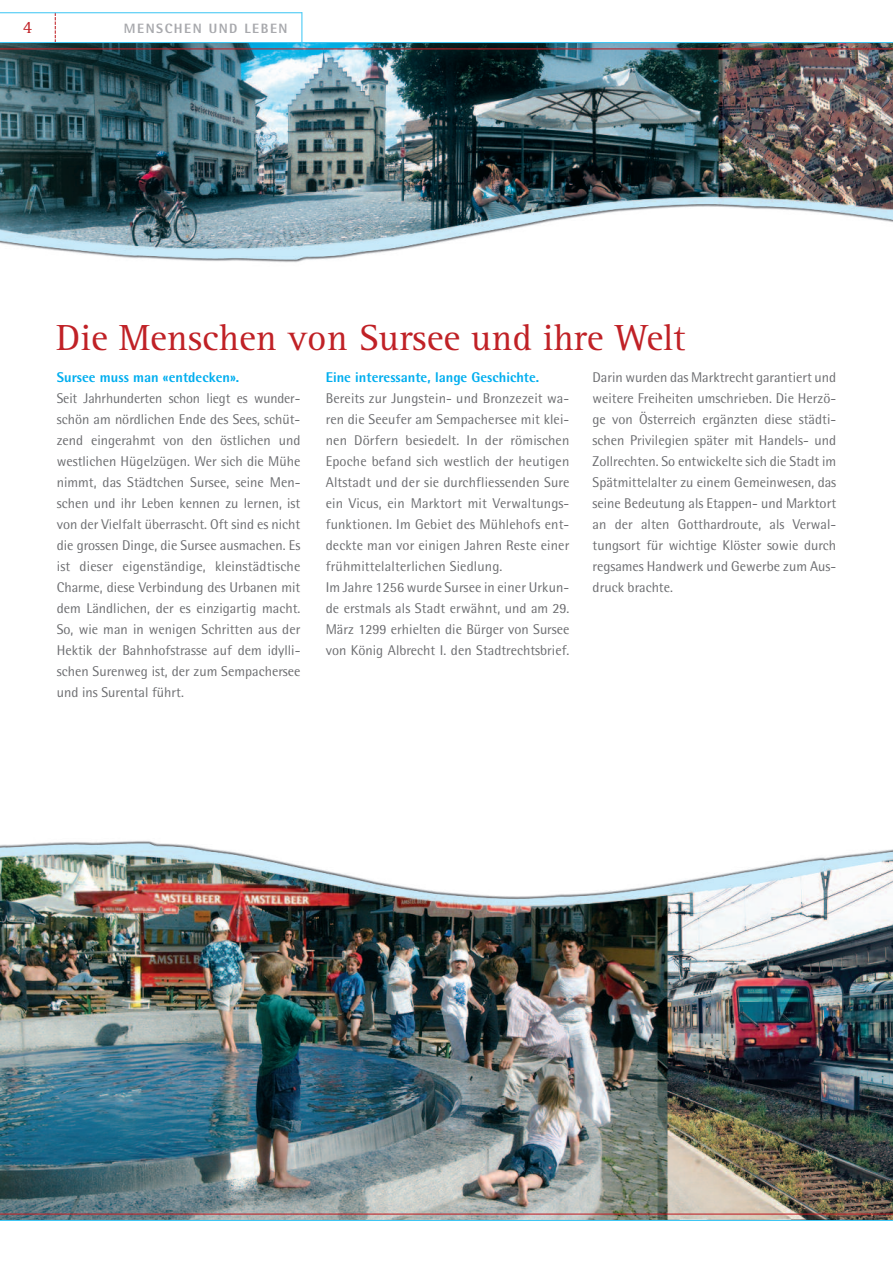
<style>
.page{position:relative;width:893px;height:1263px;background:#fff}
.page>*{position:absolute;margin:0;border:0;box-sizing:border-box;transform-origin:0 0}
.t1{font:37.5px "AT Rotis Serif";color:#c02126}
.t2{font:18px "AT Rotis Serif";color:#c02126}
.t3{font:14.1px/21px "Rotis Semi Sans";letter-spacing:.01em;color:#6c6d70;text-align:justify}
.t4{font:800 14.1px "Rotis Semi Sans";color:#00aeef}
.t5{font:800 13.5px "Rotis Semi Sans";letter-spacing:.11em;color:#a8a9ad}
</style>
<div class="page">
<img style="left:0;top:43px;width:893px;height:1177px">
<svg style="left:55px;top:13px;width:1px;height:29px"></svg>
<hr style="left:301px;top:12px;width:1px;height:37px;background:#40c7f4">
<hr style="left:0;top:48px;width:893px;height:1px;background:#c02126">
<hr style="left:0;top:42px;width:893px;height:1px;background:#40c7f4">
<hr style="left:0;top:12px;width:302px;height:1px;background:#40c7f4">
<hr style="left:0;top:1220px;width:893px;height:1px;background:#40c7f4">
<hr style="left:0;top:1213px;width:893px;height:1px;background:#c02126">
<p class="t2" style="left:23px;top:21px;width:11px">4</p>
<p class="t5" style="left:124px;top:24px;width:165px">MENSCHEN UND LEBEN</p>
<h1 class="t1" style="left:56px;top:325px;width:631px">Die Menschen von Sursee und ihre Welt</h1>
<p class="t4" style="left:57px;top:373px;width:184px">Sursee muss man «entdecken».</p>
<p class="t3" style="left:57px;top:389px;width:245px">Seit Jahrhunderten schon liegt es wunder&shy;schön am nördlichen Ende des Sees, schüt&shy;zend eingerahmt von den östlichen und westlichen Hügelzügen. Wer sich die Mühe nimmt, das Städtchen Sursee, seine Men&shy;schen und ihr Leben kennen zu lernen, ist von der Vielfalt überrascht. Oft sind es nicht die grossen Dinge, die Sursee ausmachen. Es ist dieser eigenständige, kleinstädtische Charme, diese Verbindung des Urbanen mit dem Ländlichen, der es einzigartig macht.<br>So, wie man in wenigen Schritten aus der Hektik der Bahnhofstrasse auf dem idylli&shy;schen Surenweg ist, der zum Sempachersee und ins Surental führt.</p>
<p class="t4" style="left:326px;top:373px;width:215px">Eine interessante, lange Geschichte.</p>
<p class="t3" style="left:326px;top:389px;width:245px;text-align:left">Bereits zur Jungstein- und Bronzezeit wa&shy;ren die Seeufer am Sempachersee mit klei&shy;nen Dörfern besiedelt. In der römischen Epoche befand sich westlich der heutigen Altstadt und der sie durchfliessenden Sure ein Vicus, ein Marktort mit Verwaltungs&shy;funktionen. Im Gebiet des Mühlehofs ent&shy;deckte man vor einigen Jahren Reste einer frühmittelalterlichen Siedlung.<br>Im Jahre 1256 wurde Sursee in einer Urkun&shy;de erstmals als Stadt erwähnt, und am 29.<br>März 1299 erhielten die Bürger von Sursee von König Albrecht I. den Stadtrechtsbrief.</p>
<p class="t3" style="left:593px;top:368px;width:245px">Darin wurden das Marktrecht garantiert und weitere Freiheiten umschrieben. Die Herzö&shy;ge von Österreich ergänzten diese städti&shy;schen Privilegien später mit Handels- und Zollrechten. So entwickelte sich die Stadt im Spätmittelalter zu einem Gemeinwesen, das seine Bedeutung als Etappen- und Marktort an der alten Gotthardroute, als Verwal&shy;tungsort für wichtige Klöster sowie durch regsames Handwerk und Gewerbe zum Aus&shy;druck brachte.</p>
</div>
